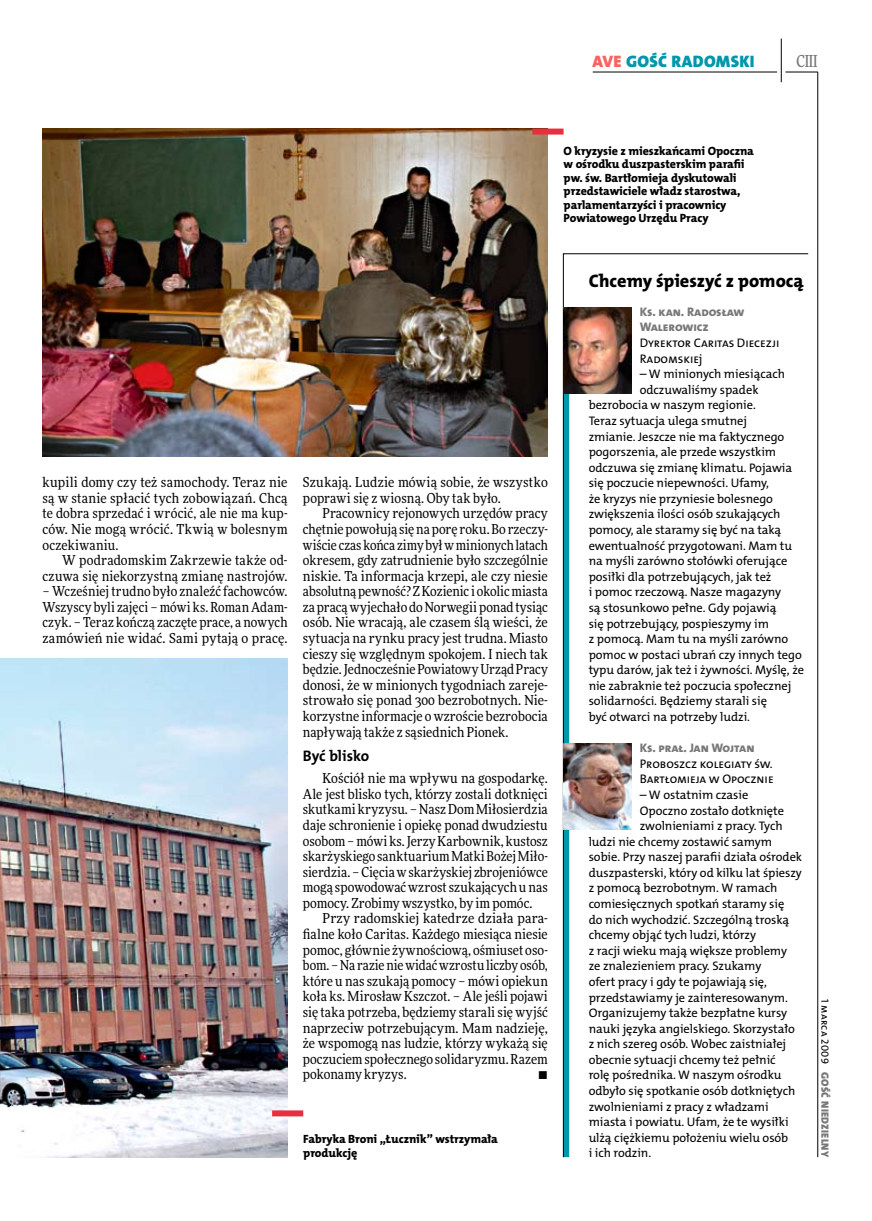
<style>
.page{position:relative;width:872px;height:1221px;background:#fff}
.page>*{position:absolute;margin:0;border:0;box-sizing:border-box;transform-origin:0 0}
.t1{font:18.3px "The Mix HP8 Ex Bld";letter-spacing:.01em;color:#000}
.t2{font:16.65px "The Mix HP9 Blk";letter-spacing:.02em;color:#0097aa}
.t3{font:500 16.5px "Freeday Narrow";color:#787779;scale:.9 1}
.t4{font:15.3px "The Mix HP7 Bld";color:#000}
.t5{font:13.8px/15.6px "Freeday Narrow News";letter-spacing:.01em;color:#000;text-align:justify}
.t6{font:12.45px/15.6px "The Mix HP5 Plain";letter-spacing:-.005em;color:#000}
.t7{font:12.45px/15.6px "The Mix HP8 Ex Bld";letter-spacing:-.005em;color:#787779}
.t8{font:12px/13.5px "The Mix HP8 Ex Bld";letter-spacing:-.005em;color:#000}
.t9{font:10.5px "The Mix HP9 Blk";letter-spacing:.025em;color:#787779}
.t10{font:10.5px "The Mix HP5 Plain";letter-spacing:.02em;color:#000}
.s1{color:#f7635f}
</style>
<div class="page">
<hr style="left:817px;top:72px;width:1px;height:1084px;background:#000">
<hr style="left:781px;top:39px;width:1px;height:43px;background:#000">
<hr style="left:785px;top:72px;width:32px;height:1px;background:#000">
<hr style="left:592px;top:72px;width:185px;height:1px;background:#000">
<svg style="left:563px;top:253px;width:245px;height:904px"></svg>
<img style="left:563px;top:307px;width:68px;height:87px">
<img style="left:563px;top:743px;width:68px;height:87px">
<img style="left:0;top:658px;width:287px;height:498px">
<img style="left:43px;top:129px;width:505px;height:327px">
<div style="left:532px;top:129px;width:31px;height:6px;background:#e92f3f"></div>
<div style="left:272px;top:1110px;width:31px;height:6px;background:#e92f3f"></div>
<p class="t2" style="left:592px;top:50px;width:164px"><span class="s1">AVE</span> GOŚĆ RADOMSKI</p>
<p class="t3" style="left:796px;top:50px;width:25px">CIII</p>
<p class="t8" style="left:563px;top:144px;width:192px">O kryzysie z mieszkańcami Opoczna w ośrodku duszpasterskim parafii pw. św. Bartłomieja dyskutowali przedstawiciele władz starostwa, parlamentarzyści i pracownicy<br>Powiatowego Urzędu Pracy</p>
<p class="t5" style="left:43px;top:474px;width:246px">kupili domy czy też samochody. Teraz nie są w stanie spłacić tych zobowiązań. Chcą te dobra sprzedać i wrócić, ale nie ma kup&shy;ców. Nie mogą wrócić. Tkwią w bolesnym oczekiwaniu.</p>
<p class="t5" style="left:43px;top:552px;width:246px;text-align:right">W podradomskim Zakrzewie także od&shy;czuwa się niekorzystną zmianę nastrojów.</p>
<p class="t5" style="left:43px;top:583px;width:246px">– Wcześniej trudno było znaleźć fachowców.<br>Wszyscy byli zajęci – mówi ks. Roman Adam&shy;czyk. – Teraz kończą zaczęte prace, a nowych zamówień nie widać. Sami pytają o pracę.</p>
<p class="t5" style="left:303px;top:474px;width:246px">Szukają. Ludzie mówią sobie, że wszystko poprawi się z wiosną. Oby tak było.</p>
<p class="t5" style="left:303px;top:505px;width:246px;text-indent:20px">Pracownicy rejonowych urzędów pracy chętnie powołują się na porę roku. Bo rzeczy&shy;wiście czas końca zimy był wminionych latach okresem, gdy zatrudnienie było szczególnie niskie. Ta informacja krzepi, ale czy niesie absolutną pewność? ZKozienic i okolic miasta za pracą wyjechało do Norwegii ponad tysiąc osób. Nie wracają, ale czasem ślą wieści, że sytuacja na rynku pracy jest trudna. Miasto cieszy się względnym spokojem. I niech tak będzie. Jednocześnie Powiatowy Urząd Pracy donosi, że w minionych tygodniach zareje&shy;strowało się ponad 300 bezrobotnych. Nie&shy;korzystne informacje o wzroście bezrobocia napływają także z sąsiednich Pionek.</p>
<p class="t4" style="left:303px;top:745px;width:68px">Być blisko</p>
<p class="t5" style="left:303px;top:770px;width:246px;text-indent:20px">Kościół nie ma wpływu na gospodarkę.<br>Ale jest blisko tych, którzy zostali dotknięci skutkami kryzysu. – Nasz Dom Miłosierdzia daje schronienie i opiekę ponad dwudziestu osobom – mówi ks. Jerzy Karbownik, kustosz skarżyskiego sanktuarium Matki Bożej Miło&shy;sierdzia. – Cięcia wskarżyskiej zbrojeniówce mogą spowodować wzrost szukających u nas pomocy. Zrobimy wszystko, by im pomóc.</p>
<p class="t5" style="left:303px;top:910px;width:246px;text-indent:20px">Przy radomskiej katedrze działa para&shy;fialne koło Caritas. Każdego miesiąca niesie pomoc, głównie żywnościową, ośmiuset oso&shy;bom. – Na razie nie widać wzrostu liczby osób, które u nas szukają pomocy – mówi opiekun koła ks. Mirosław Kszczot. – Ale jeśli pojawi się taka potrzeba, będziemy starali się wyjść naprzeciw potrzebującym. Mam nadzieję, że wspomogą nas ludzie, którzy wykażą się poczuciem społecznego solidaryzmu. Razem pokonamy kryzys.</p>
<p class="t5" style="left:538px;top:1066px;width:11px">•</p>
<p class="t8" style="left:303px;top:1132px;width:196px">Fabryka Broni „Łucznik” wstrzymała produkcję</p>
<h1 class="t1" style="left:588px;top:269px;width:216px">Chcemy śpieszyć z pomocą</h1>
<p class="t7" style="left:639px;top:304px;width:106px">Ks. kan. Radosław<br>Walerowicz</p>
<p class="t6" style="left:639px;top:335px;width:141px">Dyrektor Caritas Diecezji<br>Radomskiej</p>
<p class="t6" style="left:639px;top:366px;width:147px">– W minionych miesiącach</p>
<p class="t6" style="left:639px;top:382px;width:120px">odczuwaliśmy spadek</p>
<p class="t6" style="left:588px;top:397px;width:169px">bezrobocia w naszym regionie.</p>
<p class="t6" style="left:588px;top:413px;width:160px">Teraz sytuacja ulega smutnej</p>
<p class="t6" style="left:588px;top:428px;width:197px">zmianie. Jeszcze nie ma faktycznego</p>
<p class="t6" style="left:588px;top:444px;width:189px">pogorszenia, ale przede wszystkim</p>
<p class="t6" style="left:588px;top:460px;width:205px">odczuwa się zmianę klimatu. Pojawia</p>
<p class="t6" style="left:588px;top:475px;width:182px">się poczucie niepewności. Ufamy,</p>
<p class="t6" style="left:588px;top:491px;width:186px">że kryzys nie przyniesie bolesnego</p>
<p class="t6" style="left:588px;top:506px;width:193px">zwiększenia ilości osób szukających</p>
<p class="t6" style="left:588px;top:522px;width:194px">pomocy, ale staramy się być na taką</p>
<p class="t6" style="left:588px;top:537px;width:205px">ewentualność przygotowani. Mam tu</p>
<p class="t6" style="left:588px;top:553px;width:200px">na myśli zarówno stołówki oferujące</p>
<p class="t6" style="left:588px;top:569px;width:184px">posiłki dla potrzebujących, jak też</p>
<p class="t6" style="left:588px;top:584px;width:194px">i pomoc rzeczową. N asze magazyny</p>
<p class="t6" style="left:588px;top:600px;width:189px">są stosunkowo pełne. Gdy pojawią</p>
<p class="t6" style="left:588px;top:615px;width:182px">się potrzebujący, pospieszymy im</p>
<p class="t6" style="left:588px;top:631px;width:201px">z pomocą. Mam tu na myśli zarówno</p>
<p class="t6" style="left:588px;top:646px;width:215px">pomoc w postaci ubrań czy innych tego</p>
<p class="t6" style="left:588px;top:662px;width:217px">typu darów, jak też i żywności. Myślę, że</p>
<p class="t6" style="left:588px;top:678px;width:204px">nie zabraknie też poczucia społecznej</p>
<p class="t6" style="left:588px;top:693px;width:180px">solidarności. Będziemy starali się</p>
<p class="t6" style="left:588px;top:709px;width:163px">być otwarci na potrzeby ludzi.</p>
<p class="t7" style="left:639px;top:740px;width:116px">Ks. prał. Jan Wojtan</p>
<p class="t6" style="left:639px;top:755px;width:135px">Proboszcz kolegiaty św.<br>Bartłomieja w O pocznie</p>
<p class="t6" style="left:639px;top:787px;width:110px">– W ostatnim czasie</p>
<p class="t6" style="left:639px;top:802px;width:146px">Opoczno zostało dotknięte</p>
<p class="t6" style="left:639px;top:818px;width:144px">zwolnieniami z pracy. Tych</p>
<p class="t6" style="left:588px;top:833px;width:185px">ludzi nie chcemy zostawić samym</p>
<p class="t6" style="left:588px;top:849px;width:215px">sobie. Przy naszej parafii działa ośrodek</p>
<p class="t6" style="left:588px;top:864px;width:215px">duszpasterski, który od kilku lat śpieszy</p>
<p class="t6" style="left:588px;top:880px;width:190px">z pomocą bezrobotnym. W ramach</p>
<p class="t6" style="left:588px;top:896px;width:197px">comiesięcznych spotkań staramy się</p>
<p class="t6" style="left:588px;top:911px;width:202px">do nich wychodzić. Szczególną troską</p>
<p class="t6" style="left:588px;top:927px;width:169px">chcemy objąć tych ludzi, którzy</p>
<p class="t6" style="left:588px;top:942px;width:200px">z racji wieku mają większe problemy</p>
<p class="t6" style="left:588px;top:958px;width:174px">ze znalezieniem pracy. Szukamy</p>
<p class="t6" style="left:588px;top:974px;width:180px">ofert pracy i gdy te pojawiają się,</p>
<p class="t6" style="left:588px;top:989px;width:201px">przedstawiamy je zainteresowanym.</p>
<p class="t6" style="left:588px;top:1005px;width:200px">Organizujemy także bezpłatne kursy</p>
<p class="t6" style="left:588px;top:1020px;width:207px">nauki języka angielskiego. Skorzystało</p>
<p class="t6" style="left:588px;top:1036px;width:199px">z nich szereg osób. Wobec zaistniałej</p>
<p class="t6" style="left:588px;top:1051px;width:188px">obecnie sytuacji chcemy też pełnić</p>
<p class="t6" style="left:588px;top:1067px;width:194px">rolę pośrednika. W naszym ośrodku</p>
<p class="t6" style="left:588px;top:1083px;width:208px">odbyło się spotkanie osób dotkniętych</p>
<p class="t6" style="left:588px;top:1098px;width:181px">zwolnieniami z pracy z władzami</p>
<p class="t6" style="left:588px;top:1114px;width:201px">miasta i powiatu. Ufam, że te wysiłki</p>
<p class="t6" style="left:588px;top:1129px;width:201px">ulżą ciężkiemu położeniu wielu osób</p>
<p class="t6" style="left:588px;top:1145px;width:64px">i ich rodzin.</p>
<p class="t10" style="left:832px;top:998px;width:66px;rotate:90deg">1 marca 2009</p>
<p class="t9" style="left:832px;top:1071px;width:87px;rotate:90deg">GOŚĆ NIEDZIELNY</p>
</div>
